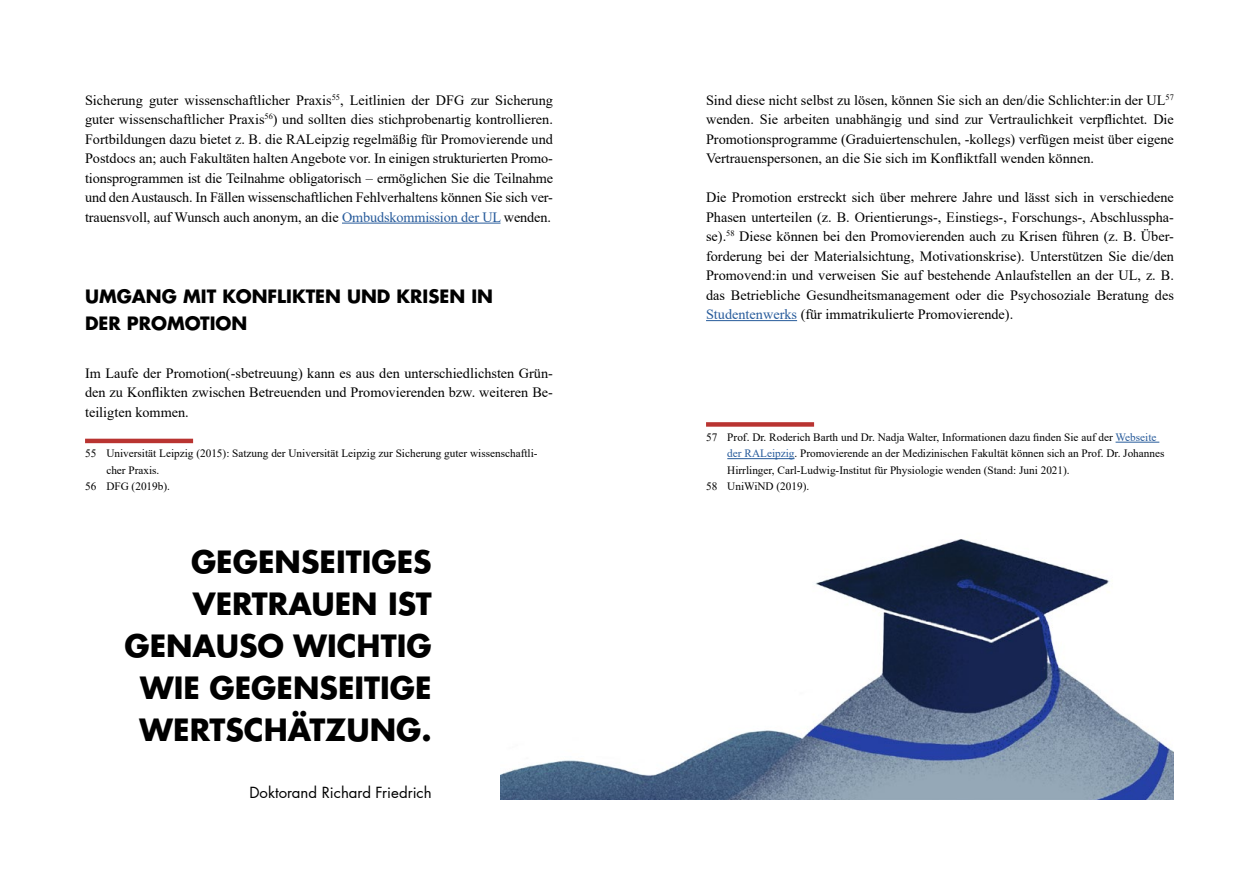
<style>
.page{position:relative;width:1259px;height:893px;background:#fff}
.page>*{position:absolute;margin:0;border:0;box-sizing:border-box;transform-origin:0 0}
.t1{font:700 30px/42px "Futura LT Pro";color:#000;text-align:right}
.t2{font:700 18px/27px "Futura LT Pro";color:#000}
.t3{font:15px "Futura LT Pro";color:#000}
.t4{font:14.25px/19.5px "Times New Roman";color:#000;text-align:justify}
.t5{font:11.25px "Times New Roman";color:#000}
.s1{color:#275b9b}
</style>
<div class="page">
<hr style="left:342px;top:223px;width:158px;height:1px;background:#275b9b">
<hr style="left:85px;top:439px;width:108px;height:4px;background:#b93431">
<hr style="left:706px;top:320px;width:91px;height:1px;background:#275b9b">
<div style="left:706px;top:422px;width:108px;height:5px;background:#b93431"></div>
<hr style="left:1115px;top:442px;width:44px;height:1px;background:#275b9b">
<hr style="left:727px;top:458px;width:67px;height:1px;background:#275b9b">
<img style="left:501px;top:539px;width:673px;height:260px">
<p class="t4" style="left:85px;top:90px;width:469px">Sicherung guter wissenschaftlicher Praxis<sup>55</sup>, Leitlinien der DFG zur Sicherung guter wissenschaftlicher Praxis<sup>56</sup>) und sollten dies stichprobenartig kontrollieren.<br>Fortbildungen dazu bietet z. B. die RALeipzig regelmäßig für Promovierende und Postdocs an; auch Fakultäten halten Angebote vor. In einigen strukturierten Promo&shy;tionsprogrammen ist die Teilnahme obligatorisch – ermöglichen Sie die Teilnahme und den Austausch. In Fällen wissenschaftlichen Fehlverhaltens können Sie sich ver&shy;trauensvoll, auf Wunsch auch anonym, an die <span class="s1">Ombudskommission der UL</span> wenden.</p>
<p class="t2" style="left:85px;top:282px;width:409px">UMGANG MIT KONFLIKTEN UND KRISEN IN<br>DER PROMOTION</p>
<p class="t4" style="left:85px;top:363px;width:469px">Im Laufe der Promotion(-sbetreuung) kann es aus den unterschiedlichsten Grün&shy;den zu Konflikten zwischen Betreuenden und Promovierenden bzw. weiteren Be&shy;teiligten kommen.</p>
<p class="t5" style="left:85px;top:446px;width:454px">55 Universität Leipzig (2015): Satzung der Universität Leipzig zur Sicherung guter wissenschaftli-</p>
<p class="t5" style="left:106px;top:462px;width:55px">cher Praxis.</p>
<p class="t5" style="left:85px;top:479px;width:87px">56 DFG (2019b).</p>
<h1 class="t1" style="left:124px;top:540px;width:309px">GEGENSEITIGES<br>VERTRAUEN IST<br>GENAUSO WICHTIG<br>WIE GEGENSEITIGE<br>WERTSCHÄTZUNG.</h1>
<p class="t3" style="left:249px;top:782px;width:184px">Doktorand Richard Friedrich</p>
<p class="t4" style="left:706px;top:90px;width:469px">Sind diese nicht selbst zu lösen, können Sie sich an den/die Schlichter:in der UL<sup>57 </sup>wenden. Sie arbeiten unabhängig und sind zur Vertraulichkeit verpflichtet. Die Promotionsprogramme (Graduiertenschulen, -kollegs) verfügen meist über eigene Vertrauenspersonen, an die Sie sich im Konfliktfall wenden können.</p>
<p class="t4" style="left:706px;top:187px;width:469px">Die Promotion erstreckt sich über mehrere Jahre und lässt sich in verschiedene Phasen unterteilen (z. B. Orientierungs-, Einstiegs-, Forschungs-, Abschlusspha&shy;se).<sup>58</sup> Diese können bei den Promovierenden auch zu Krisen führen (z. B. Über&shy;forderung bei der Materialsichtung, Motivationskrise). Unterstützen Sie die/den Promovend:in und verweisen Sie auf bestehende Anlaufstellen an der UL, z. B. das Betriebliche Gesundheitsmanagement oder die Psychosoziale Beratung des <span class="s1">Studentenwerks</span> (für immatrikulierte Promovierende).</p>
<p class="t5" style="left:706px;top:429px;width:452px">57 Prof. Dr. Roderich Barth und Dr. Nadja Walter, Informationen dazu finden Sie auf der <span class="s1">Webseite</span></p>
<p class="t5" style="left:727px;top:446px;width:439px"><span class="s1">der RALeipzig</span>. Promovierende an der Medizinischen Fakultät können sich an Prof. Dr. Johannes</p>
<p class="t5" style="left:727px;top:462px;width:344px">Hirrlinger, Carl-Ludwig-Institut für Physiologie wenden (Stand: Juni 2021).</p>
<p class="t5" style="left:706px;top:479px;width:105px">58 UniWiND (2019).</p>
</div>
